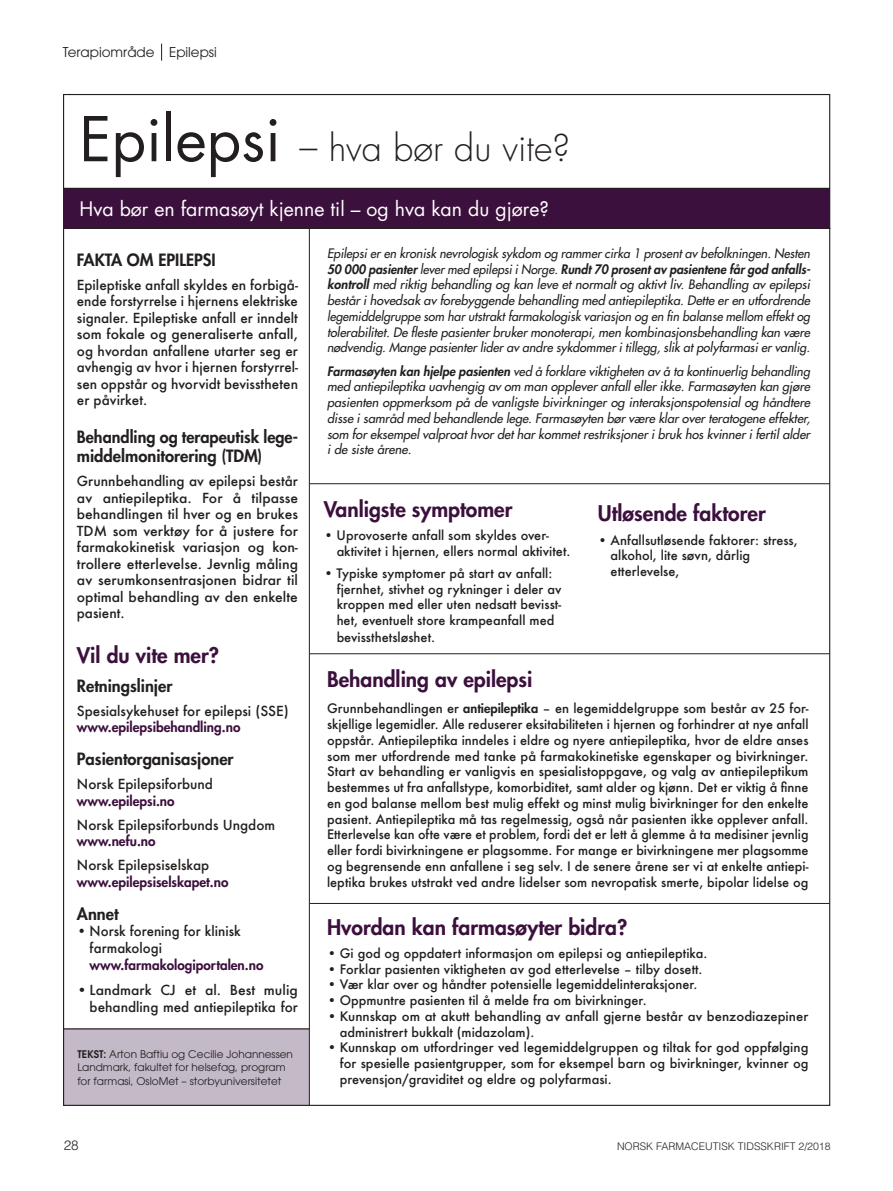
<style>
.page{position:relative;width:893px;height:1191px;background:#fff}
.page>*{position:absolute;margin:0;border:0;box-sizing:border-box;transform-origin:0 0}
.Hovedtittel_Futura_l{font:300 36px "Futura";color:#231f20}
.Tittel_liten_-_futur{font:800 21px "Futura";color:#3c103d}
.t1{font:19.5px "Futura";color:#fff}
.Mellomtittel_Futura{font:800 16.5px/19.5px "Futura";color:#231f20}
.Mellomtittel_Fakta{font:800 16.5px "Futura";color:#231f20}
.Brødtekst_Futura_hea{font:500 13.5px/16.5px "Futura";color:#231f20;text-align:justify}
.Webadresse_Futura_he{font:800 13.5px "Futura";color:#3c103d}
.t2{font:13.5px "Avant Garde";color:#231f20}
.t3{font:300 13.5px "Helvetica";color:#231f20}
.Brødtekst_Futura_hea-2{font:500 12.75px/15.8px "Futura";color:#231f20}
.Brødtekst_Futura_hea-3{font:italic 12.75px/15.8px "Futura";color:#231f20;text-align:justify}
.Byline_navn_etc{font:10.5px/13.5px "Avant Garde";color:#231f20}
.t4{font:300 10.5px "Helvetica";color:#231f20}
.s1{font-weight:400;font-size:60px}
.s2{font-weight:600}
.s3{font-weight:800}
</style>
<div class="page">
<svg style="left:161px;top:44px;width:1px;height:17px"></svg>
<div style="left:64px;top:188px;width:766px;height:41px;background:#3c103d"></div>
<hr style="left:64px;top:188px;width:766px;height:1px;background:#231f20">
<hr style="left:65px;top:228px;width:765px;height:1px;background:#231f20">
<div style="left:64px;top:1028px;width:245px;height:78px;background:#c4b9c7"></div>
<hr style="left:310px;top:483px;width:519px;height:1px;background:#231f20">
<hr style="left:310px;top:653px;width:519px;height:1px;background:#231f20">
<hr style="left:310px;top:903px;width:519px;height:1px;background:#231f20">
<hr style="left:63px;top:1028px;width:247px;height:1px;background:#231f20">
<hr style="left:309px;top:229px;width:1px;height:876px;background:#231f20">
<p class="t2" style="left:63px;top:44px;width:156px">Terapiområde Epilepsi</p>
<p class="Hovedtittel_Futura_l" style="left:79px;top:126px;width:492px"><span class="s1">Epilepsi</span> – hva bør du vite?</p>
<h3 class="t1" style="left:79px;top:197px;width:471px">Hva bør en farmasøyt kjenne til – og hva kan du gjøre?</h3>
<p class="Mellomtittel_Fakta" style="left:77px;top:249px;width:140px">FAKTA OM EPILEPSI</p>
<p class="Brødtekst_Futura_hea" style="left:77px;top:276px;width:223px">Epileptiske anfall skyldes en forbigå&shy;ende forstyrrelse i hjernens elektriske signaler. Epileptiske anfall er inndelt som fokale og generaliserte anfall, og hvordan anfallene utarter seg er avhengig av hvor i hjernen forstyrrel&shy;sen oppstår og hvorvidt bevisstheten er påvirket.</p>
<p class="Mellomtittel_Futura" style="left:77px;top:427px;width:223px">Behandling og terapeutisk lege&shy;middelmonitorering (TDM)</p>
<p class="Brødtekst_Futura_hea" style="left:77px;top:473px;width:223px">Grunnbehandling av epilepsi består av antiepileptika. For å tilpasse behandlingen til hver og en brukes TDM som verktøy for å justere for farmakokinetisk variasjon og kon&shy;trollere etterlevelse. Jevnlig måling av serumkonsentrasjonen bidrar til optimal behandling av den enkelte pasient.</p>
<p class="Tittel_liten_-_futur" style="left:77px;top:642px;width:144px">Vil du vite mer?</p>
<p class="Mellomtittel_Futura" style="left:77px;top:676px;width:97px">Retningslinjer</p>
<p class="Brødtekst_Futura_hea" style="left:77px;top:702px;width:213px">Spesialsykehuset for epilepsi (SSE)</p>
<p class="Webadresse_Futura_he" style="left:77px;top:719px;width:165px">www.epilepsibehandling.no</p>
<p class="Mellomtittel_Futura" style="left:77px;top:749px;width:158px">Pasientorganisasjoner</p>
<p class="Brødtekst_Futura_hea" style="left:77px;top:776px;width:138px">Norsk Epilepsiforbund</p>
<p class="Webadresse_Futura_he" style="left:77px;top:792px;width:99px">www.epilepsi.no</p>
<p class="Brødtekst_Futura_hea" style="left:77px;top:816px;width:200px">Norsk Epilepsiforbunds Ungdom</p>
<p class="Webadresse_Futura_he" style="left:77px;top:833px;width:80px">www.nefu.no</p>
<p class="Brødtekst_Futura_hea" style="left:77px;top:857px;width:134px">Norsk Epilepsiselskap</p>
<p class="Webadresse_Futura_he" style="left:77px;top:873px;width:153px">www.epilepsiselskapet.no</p>
<p class="Mellomtittel_Futura" style="left:77px;top:904px;width:43px">Annet</p>
<p class="Brødtekst_Futura_hea" style="left:90px;top:923px;width:152px;text-indent:-13px">• Norsk forening for klinisk farmakologi</p>
<p class="Webadresse_Futura_he" style="left:90px;top:956px;width:175px">www.farmakologiportalen.no</p>
<p class="Brødtekst_Futura_hea" style="left:77px;top:981px;width:223px;text-align:right">• Landmark CJ et al. Best mulig behandling med antiepileptika for</p>
<p class="Byline_navn_etc" style="left:77px;top:1047px;width:217px"><span class="s2">TEKST:</span> Arton Baftiu og Cecilie Johannessen<br>Landmark, fakultet for helsefag, program for farmasi, OsloMet – storbyuniversitetet</p>
<p class="Brødtekst_Futura_hea-3" style="left:327px;top:245px;width:485px">Epilepsi er en kronisk nevrologisk sykdom og rammer cirka 1 prosent av befolkningen. Nesten <span class="s3">50 000 pasienter</span> lever med epilepsi i Norge. <span class="s3">Rundt 70 prosent av pasientene får god anfalls&shy;kontroll</span> med riktig behandling og kan leve et normalt og aktivt liv. Behandling av epilepsi består i hovedsak av forebyggende behandling med antiepileptika. Dette er en utfordrende legemiddelgruppe som har utstrakt farmakologisk variasjon og en fin balanse mellom effekt og tolerabilitet. De fleste pasienter bruker monoterapi, men kombinasjonsbehandling kan være nødvendig. Mange pasienter lider av andre sykdommer i tillegg, slik at polyfarmasi er vanlig.</p>
<p class="Brødtekst_Futura_hea-3" style="left:327px;top:363px;width:484px"><span class="s3">Farmasøyten kan hjelpe pasienten</span> ved å forklare viktigheten av å ta kontinuerlig behandling med antiepileptika uavhengig av om man opplever anfall eller ikke. Farmasøyten kan gjøre pasienten oppmerksom på de vanligste bivirkninger og interaksjonspotensial og håndtere disse i samråd med behandlende lege. Farmasøyten bør være klar over teratogene effekter, som for eksempel valproat hvor det har kommet restriksjoner i bruk hos kvinner i fertil alder i de siste årene.</p>
<p class="Tittel_liten_-_futur" style="left:324px;top:496px;width:190px">Vanligste symptomer</p>
<p class="Brødtekst_Futura_hea-2" style="left:337px;top:527px;width:235px;text-indent:-13px">• Uprovoserte anfall som skyldes over&shy;aktivitet i hjernen, ellers normal aktivitet.</p>
<p class="Brødtekst_Futura_hea-2" style="left:337px;top:565px;width:226px;text-indent:-13px">• Typiske symptomer på start av anfall: fjernhet, stivhet og rykninger i deler av kroppen med eller uten nedsatt bevisst&shy;het, eventuelt store krampeanfall med bevissthetsløshet.</p>
<p class="Tittel_liten_-_futur" style="left:598px;top:500px;width:169px">Utløsende faktorer</p>
<p class="Brødtekst_Futura_hea-2" style="left:598px;top:532px;width:201px">• Anfallsutløsende faktorer: stress,</p>
<p class="Brødtekst_Futura_hea-2" style="left:611px;top:547px;width:141px;text-indent:-13px">-alkohol, lite søvn, dårlig etterlevelse,</p>
<p class="Tittel_liten_-_futur" style="left:327px;top:666px;width:207px">Behandling av epilepsi</p>
<p class="Brødtekst_Futura_hea-2" style="left:327px;top:700px;width:483px;text-align:justify">Grunnbehandlingen er <span class="s3">antiepileptika</span> – en legemiddelgruppe som består av 25 for&shy;skjellige legemidler. Alle reduserer eksitabiliteten i hjernen og forhindrer at nye anfall oppstår. Antiepileptika inndeles i eldre og nyere antiepileptika, hvor de eldre anses som mer utfordrende med tanke på farmakokinetiske egenskaper og bivirkninger.<br>Start av behandling er vanligvis en spesialistoppgave, og valg av antiepileptikum bestemmes ut fra anfallstype, komorbiditet, samt alder og kjønn. Det er viktig å finne en god balanse mellom best mulig effekt og minst mulig bivirkninger for den enkelte pasient. Antiepileptika må tas regelmessig, også når pasienten ikke opplever anfall.<br>Etterlevelse kan ofte være et problem, fordi det er lett å glemme å ta medisiner jevnlig eller fordi bivirkningene er plagsomme. For mange er bivirkningene mer plagsomme og begrensende enn anfallene i seg selv. I de senere årene ser vi at enkelte antiepi&shy;leptika brukes utstrakt ved andre lidelser som nevropatisk smerte, bipolar lidelse og</p>
<p class="Tittel_liten_-_futur" style="left:327px;top:913px;width:302px">Hvordan kan farmasøyter bidra?</p>
<p class="Brødtekst_Futura_hea-2" style="left:327px;top:945px;width:382px">• Gi god og oppdatert informasjon om epilepsi og antiepileptika.</p>
<p class="Brødtekst_Futura_hea-2" style="left:327px;top:960px;width:377px">• Forklar pasienten viktigheten av god etterlevelse – tilby dosett.</p>
<p class="Brødtekst_Futura_hea-2" style="left:327px;top:976px;width:372px">• Vær klar over og håndter potensielle legemiddelinteraksjoner.</p>
<p class="Brødtekst_Futura_hea-2" style="left:327px;top:992px;width:321px">• Oppmuntre pasienten til å melde fra om bivirkninger.</p>
<p class="Brødtekst_Futura_hea-2" style="left:340px;top:1008px;width:470px;text-indent:-13px">• Kunnskap om at akutt behandling av anfall gjerne består av benzodiazepiner administrert bukkalt (midazolam).</p>
<p class="Brødtekst_Futura_hea-2" style="left:340px;top:1039px;width:470px;text-align:justify;text-indent:-13px">• Kunnskap om utfordringer ved legemiddelgruppen og tiltak for god oppfølging for spesielle pasientgrupper, som for eksempel barn og bivirkninger, kvinner og prevensjon/graviditet og eldre og polyfarmasi.</p>
<p class="t3" style="left:64px;top:1136px;width:17px">28</p>
<p class="t4" style="left:617px;top:1139px;width:215px">NORSK FARMACEUTISK TIDSSKRIFT 2/2018</p>
</div>
